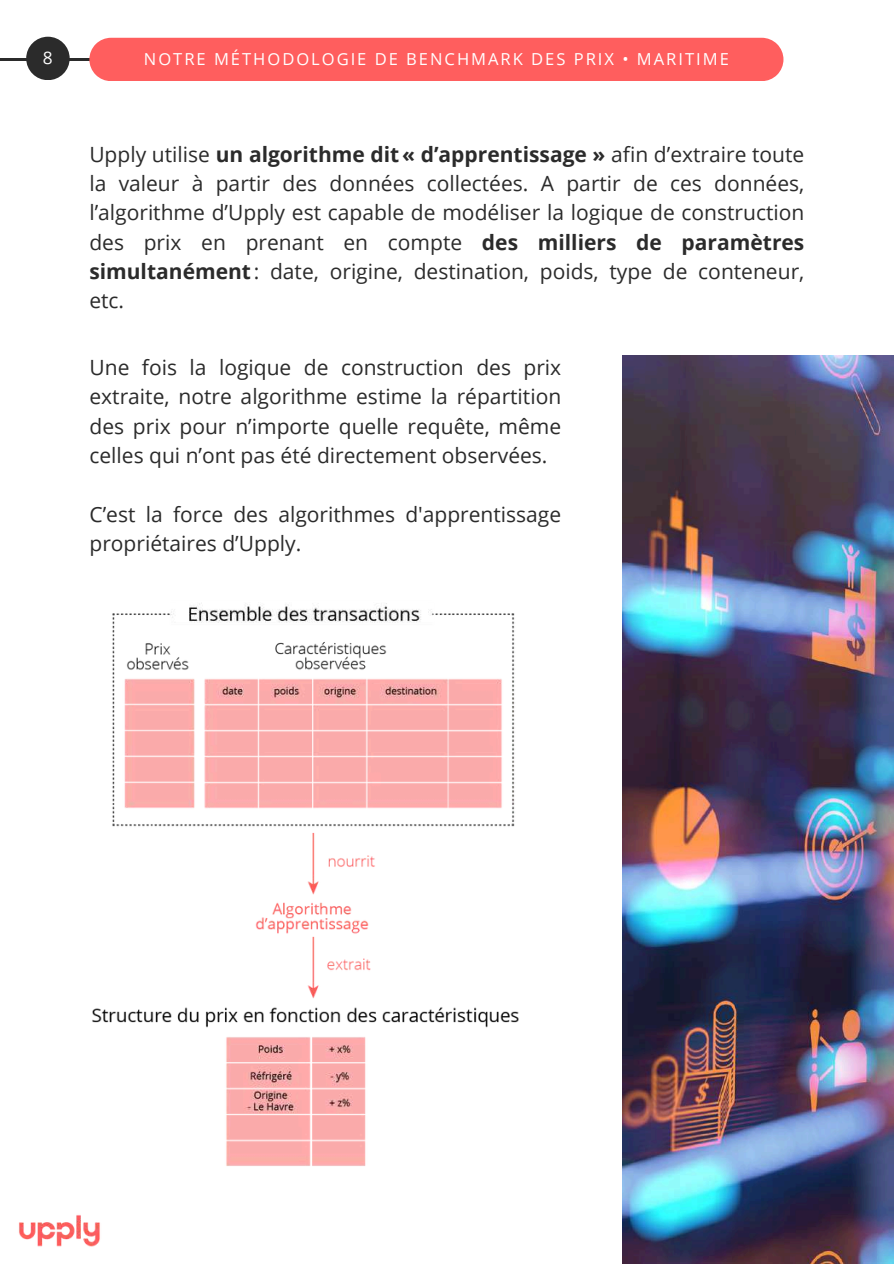
<style>
.page{position:relative;width:894px;height:1264px;background:#fff}
.page>*{position:absolute;margin:0;border:0;box-sizing:border-box;transform-origin:0 0}
.t1{font:21px/29.2px "Open Sans";color:#2b2b2b;text-align:justify}
.t2{font:17.25px "Open Sans";color:#fff}
.t3{font:16.5px "Open Sans";letter-spacing:-.09em;color:#fff}
.s1{font-weight:700}
</style>
<div class="page">
<img style="left:19px;top:1215px;width:81px;height:32px">
<img style="left:622px;top:356px;width:271px;height:906px">
<img style="left:92px;top:603px;width:427px;height:563px">
<hr style="left:0;top:58px;width:119px;height:3px;background:#2b2b2b">
<div style="left:26px;top:37px;width:44px;height:43px;background:#2b2b2b;border-radius:50%"></div>
<div style="left:89px;top:38px;width:694px;height:43px;background:#ff5e5e"></div>
<p class="t2" style="left:43px;top:46px;width:11px">8</p>
<p class="t3" style="left:140px;top:48px;width:589px">NNOOTTRREE MMÉÉTTHHOODDOOLLOOGGIIEE DDEE BBEENNCCHHMMAARRKK DDEESS PPRRIIXX •• MMAARRIITTIIMMEE</p>
<p class="t1" style="left:89px;top:139px;width:716px">Upply utilise <span class="s1">un algorithme dit« d’apprentissage »</span> afin d’extraire toute la valeur à partir des données collectées. A partir de ces données, l’algorithme d’Upply est capable de modéliser la logique de construction des prix en prenant en compte <span class="s1">des milliers de paramètres simultanément</span> : date, origine, destination, poids, type de conteneur, etc.</p>
<p class="t1" style="left:89px;top:352px;width:473px">Une fois la logique de construction des prix extraite, notre algorithme estime la répartition des prix pour n’importe quelle requête, même celles qui n’ont pas été directement observées.</p>
<p class="t1" style="left:89px;top:499px;width:473px">C’est la force des algorithmes d'apprentissage propriétaires d’Upply.</p>
</div>
